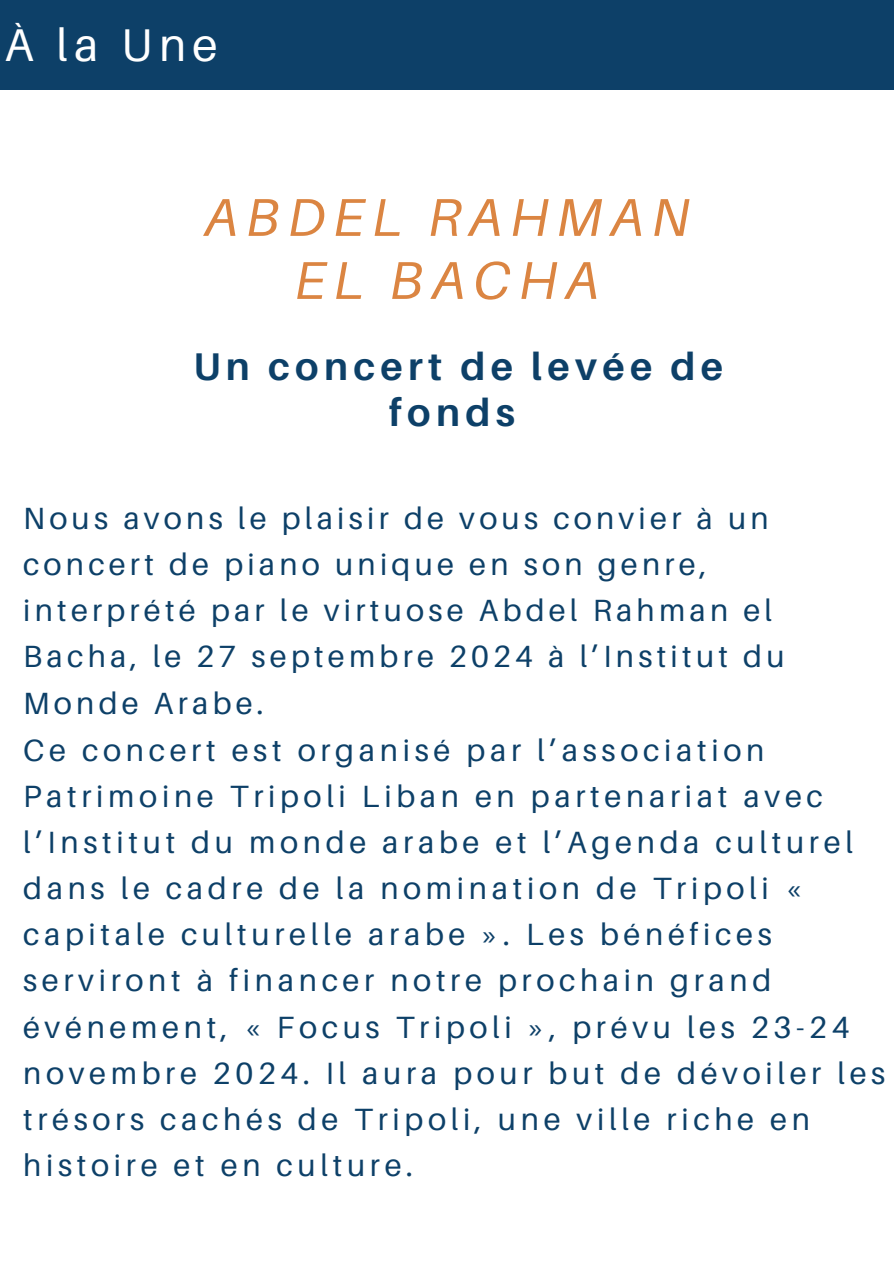
<style>
.page{position:relative;width:894px;height:1264px;background:#fff}
.page>*{position:absolute;margin:0;border:0;box-sizing:border-box;transform-origin:0 0}
.t1{font:italic 53.25px/63px "Aileron";letter-spacing:.14em;color:#db8542;text-align:center}
.t2{font:45.9px "Aileron";color:#fff}
.t3{font:700 38.55px/46.2px "Aileron";letter-spacing:.14em;color:#0d4068;text-align:center}
.t4{font:30.75px/46.2px "Aileron";letter-spacing:.15em;color:#0d4068}
</style>
<div class="page">
<div style="left:0;top:0;width:893px;height:89px;background:#0d4068"></div>
<h2 class="t2" style="left:4px;top:16px;width:215px">À la Une</h2>
<p class="t1" style="left:204px;top:185px;width:487px">ABDEL RAHMAN<br>EL BACHA</p>
<h1 class="t3" style="left:193px;top:342px;width:531px">Un concert de levée de fonds</h1>
<h3 class="t4" style="left:23px;top:494px;width:762px">Nous avons le plaisir de vous convier à un concert de piano unique en son genre, interprété par le virtuose Abdel Rahman el Bacha, le 27 septembre 2024 à l’Institut du Monde Arabe.</h3>
<p class="t4" style="left:23px;top:726px;width:863px">Ce concert est organisé par l’association Patrimoine Tripoli Liban en partenariat avec l’Institut du monde arabe et l’Agenda culturel dans le cadre de la nomination de Tripoli « capitale culturelle arabe ». Les bénéfices serviront à financer notre prochain grand événement, « Focus Tripoli », prévu les 23-24 novembre 2024. Il aura pour but de dévoiler les trésors cachés de Tripoli, une ville riche en histoire et en culture.</p>
</div>
